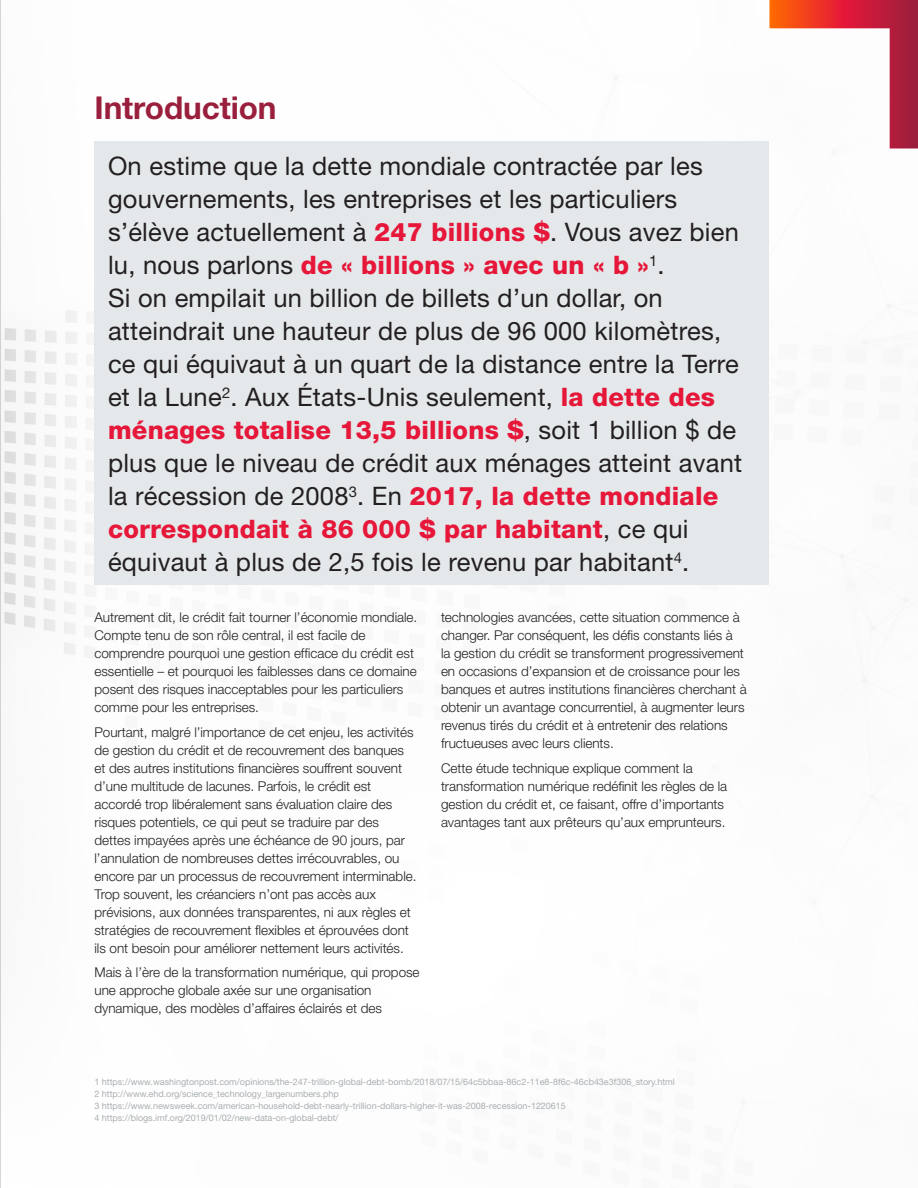
<style>
.page{position:relative;width:918px;height:1188px;background:#fff}
.page>*{position:absolute;margin:0;border:0;box-sizing:border-box;transform-origin:0 0}
.Section_Headers{font:700 31.5px "Helvetica Neue";letter-spacing:-.005em;color:#991f3d}
.t1{font:25.5px/33px "Helvetica Neue";letter-spacing:.01em;color:#231f20}
.Main_Copy{font:300 13.5px/18px "Helvetica Neue";letter-spacing:-.005em;color:#231f20}
.t2{font:9px "Helvetica Neue";letter-spacing:-.005em;color:#aaafb3}
.s1{font-weight:800;color:#e61739}
</style>
<div class="page">
<img style="left:4px;top:0;width:914px;height:1103px">
<svg style="left:770px;top:0;width:148px;height:148px"></svg>
<div style="left:94px;top:142px;width:676px;height:443px;background:#e4e8eb"></div>
<hr style="left:0;top:0;width:1px;height:1188px;background:#aaafb3">
<p class="Section_Headers" style="left:94px;top:88px;width:184px">Introduction</p>
<p class="t1" style="left:108px;top:149px;width:636px">On estime que la dette mondiale contractée par les gouvernements, les entreprises et les particuliers s’élève actuellement à <span class="s1">247 billions $</span>. Vous avez bien lu, nous parlons <span class="s1">de « billions » avec un « b »</span><sup>1</sup>.<br>Si on empilait un billion de billets d’un dollar, on atteindrait une hauteur de plus de 96 000 kilomètres, ce qui équivaut à un quart de la distance entre la Terre et la Lune<sup>2</sup>. Aux États-Unis seulement, <span class="s1">la dette des ménages totalise 13,5 billions $</span>, soit 1 billion $ de plus que le niveau de crédit aux ménages atteint avant la récession de 2008<sup>3</sup>. En <span class="s1">2017, la dette mondiale correspondait à 86 000 $ par habitant</span>, ce qui équivaut à plus de 2,5 fois le revenu par habitant<sup>4</sup>.</p>
<p class="Main_Copy" style="left:94px;top:608px;width:324px">Autrement dit, le crédit fait tourner l’économie mondiale.<br>Compte tenu de son rôle central, il est facile de comprendre pourquoi une gestion efficace du crédit est essentielle – et pourquoi les faiblesses dans ce domaine posent des risques inacceptables pour les particuliers comme pour les entreprises.</p>
<p class="Main_Copy" style="left:94px;top:723px;width:324px">Pourtant, malgré l’importance de cet enjeu, les activités de gestion du crédit et de recouvrement des banques et des autres institutions financières souffrent souvent d’une multitude de lacunes. Parfois, le crédit est accordé trop libéralement sans évaluation claire des risques potentiels, ce qui peut se traduire par des dettes impayées après une échéance de 90 jours, par l’annulation de nombreuses dettes irrécouvrables, ou encore par un processus de recouvrement interminable.<br>Trop souvent, les créanciers n’ont pas accès aux prévisions, aux données transparentes, ni aux règles et stratégies de recouvrement flexibles et éprouvées dont ils ont besoin pour améliorer nettement leurs activités.</p>
<p class="Main_Copy" style="left:94px;top:963px;width:327px">Mais à l’ère de la transformation numérique, qui propose une approche globale axée sur une organisation dynamique, des modèles d’affaires éclairés et des</p>
<p class="Main_Copy" style="left:441px;top:608px;width:307px">technologies avancées, cette situation commence à changer. Par conséquent, les défis constants liés à<br>la gestion du crédit se transforment progressivement en occasions d’expansion et de croissance pour les banques et autres institutions financières cherchant à obtenir un avantage concurrentiel, à augmenter leurs revenus tirés du crédit et à entretenir des relations fructueuses avec leurs clients.</p>
<p class="Main_Copy" style="left:441px;top:759px;width:288px">Cette étude technique explique comment la transformation numérique redéfinit les règles de la gestion du crédit et, ce faisant, offre d’importants avantages tant aux prêteurs qu’aux emprunteurs.</p>
<p class="t2" style="left:94px;top:1076px;width:582px">1 https://www.washingtonpost.com/opinions/the-247-trillion-global-debt-bomb/2018/07/15/64c5bbaa-86c2-11e8-8f6c-46cb43e3f306_story.html</p>
<p class="t2" style="left:94px;top:1088px;width:246px">2 http://www.ehd.org/science_technology_largenumbers.php</p>
<p class="t2" style="left:94px;top:1100px;width:473px">3 https://www.newsweek.com/american-household-debt-nearly-trillion-dollars-higher-it-was-2008-recession-1220615</p>
<p class="t2" style="left:94px;top:1112px;width:246px">4 https://blogs.imf.org/2019/01/02/new-data-on-global-debt/</p>
</div>
